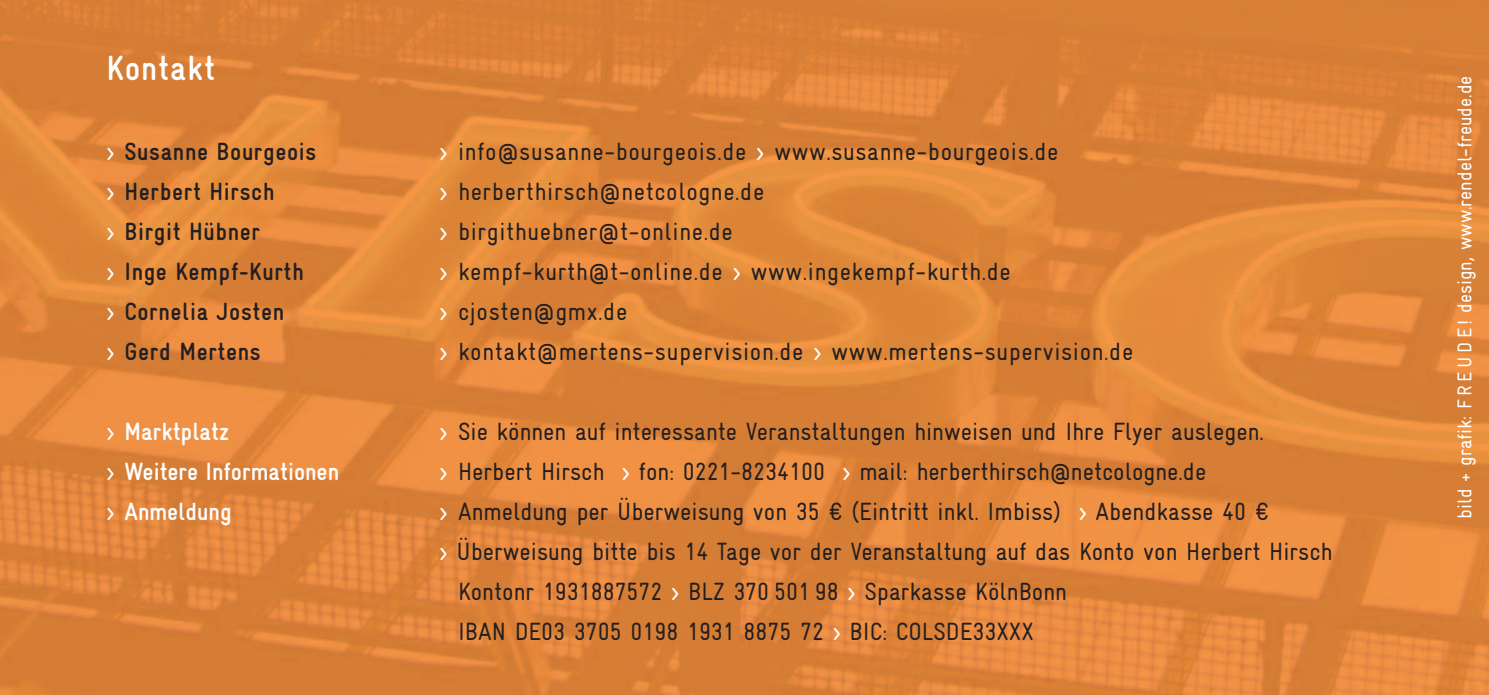
<style>
.page{position:relative;width:1489px;height:695px;background:#fff}
.page>*{position:absolute;margin:0;border:0;box-sizing:border-box;transform-origin:0 0}
.t1{font:700 condensed 35px "Gravur";letter-spacing:.025em;color:#fff}
.t2{font:condensed 25px "Gravur";color:#231f20}
.t3{font:condensed 25px "Gravur";letter-spacing:.025em;color:#231f20}
.t4{font:700 condensed 25px "Gravur";letter-spacing:.025em;color:#231f20}
.t5{font:700 condensed 25px "Gravur";color:#fff}
.t6{font:condensed 20px "Gravur";color:#fff}
.s1{font-weight:400;color:#fff}
.s2{color:#fff}
.s3{font-weight:400}
</style>
<div class="page">
<img style="left:0;top:0;width:1488px;height:694px">
<h1 class="t1" style="left:106px;top:55px;width:110px">Kontakt</h1>
<p class="t4" style="left:106px;top:142px;width:211px"><span class="s1">&gt;</span> Susanne Bourgeois</p>
<p class="t3" style="left:439px;top:142px;width:620px"><span class="s2">&gt;</span> info@susanne-bourgeois.de <span class="s2">&gt;</span> www.susanne-bourgeois.de</p>
<p class="t4" style="left:106px;top:182px;width:170px"><span class="s1">&gt;</span> Herbert Hirsch</p>
<p class="t3" style="left:439px;top:182px;width:326px"><span class="s2">&gt;</span> herberthirsch@netcologne.de</p>
<p class="t4" style="left:106px;top:222px;width:155px"><span class="s1">&gt;</span> Birgit Hübner</p>
<p class="t3" style="left:439px;top:222px;width:294px"><span class="s2">&gt;</span> birgithuebner@t-online.de</p>
<p class="t4" style="left:106px;top:262px;width:199px"><span class="s1">&gt;</span> Inge Kempf-Kurth</p>
<p class="t3" style="left:439px;top:262px;width:573px"><span class="s2">&gt;</span> kempf-kurth@t-online.de <span class="s2">&gt;</span> www.ingekempf-kurth.de</p>
<p class="t4" style="left:106px;top:302px;width:179px"><span class="s1">&gt;</span> Cornelia Josten</p>
<p class="t3" style="left:439px;top:302px;width:189px"><span class="s2">&gt;</span> cjosten@gmx.de</p>
<p class="t4" style="left:106px;top:342px;width:156px"><span class="s1">&gt;</span> Gerd Mertens</p>
<p class="t3" style="left:439px;top:342px;width:695px"><span class="s2">&gt;</span> kontakt@mertens-supervision.de <span class="s2">&gt;</span> www.mertens-supervision.de</p>
<p class="t5" style="left:106px;top:422px;width:124px"><span class="s3">&gt;</span> Marktplatz</p>
<p class="t2" style="left:439px;top:422px;width:825px"><span class="s2">&gt;</span> Sie können auf interessante Veranstaltungen hinweisen und Ihre Flyer auslegen.</p>
<p class="t5" style="left:106px;top:462px;width:234px"><span class="s3">&gt;</span> Weitere Informationen</p>
<p class="t2" style="left:439px;top:462px;width:768px"><span class="s2">&gt;</span> Herbert Hirsch <span class="s2">&gt;</span> fon: 0221-8234100 <span class="s2">&gt;</span> mail: herberthirsch@netcologne.de</p>
<p class="t5" style="left:106px;top:502px;width:127px"><span class="s3">&gt;</span> Anmeldung</p>
<p class="t2" style="left:439px;top:502px;width:830px"><span class="s2">&gt;</span> Anmeldung per Überweisung von 35 € (Eintritt inkl. Imbiss) <span class="s2">&gt;</span> Abendkasse 40 €</p>
<p class="t2" style="left:439px;top:542px;width:894px"><span class="s2">&gt;</span> Überweisung bitte bis 14 Tage vor der Veranstaltung auf das Konto von Herbert Hirsch</p>
<p class="t2" style="left:458px;top:582px;width:610px">Kontonr 1931887572 <span class="s2">&gt;</span> BLZ 370 501 98 <span class="s2">&gt;</span> Sparkasse KölnBonn</p>
<p class="t2" style="left:458px;top:622px;width:577px">IBAN DE03 3705 0198 1931 8875 72 <span class="s2">&gt;</span> BIC: COLSDE33XXX</p>
<p class="t6" style="left:1457px;top:518px;width:444px;rotate:-90deg">bild + grafik: F R E U D E ! design, www.rendel-freude.de</p>
</div>
